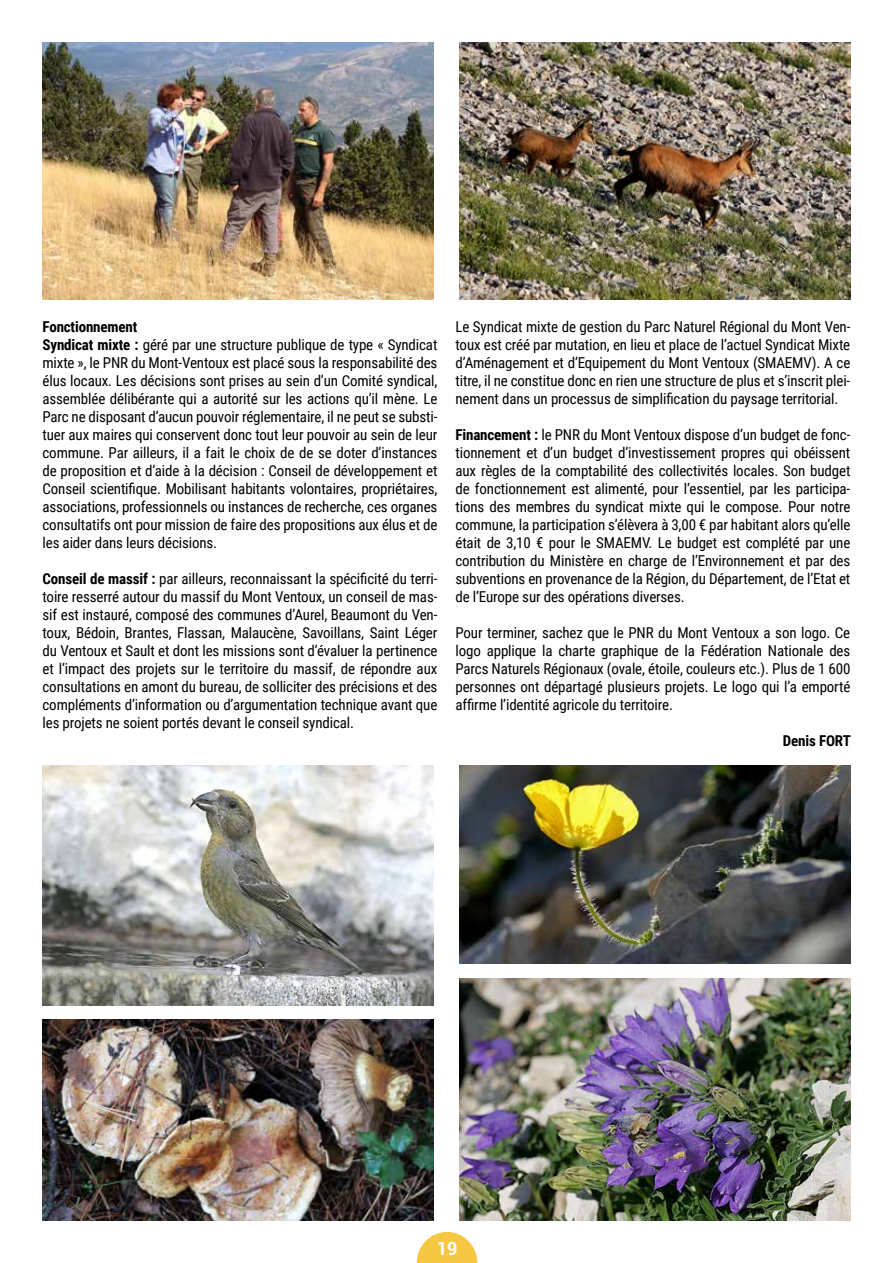
<style>
.page{position:relative;width:893px;height:1263px;background:#fff}
.page>*{position:absolute;margin:0;border:0;box-sizing:border-box;transform-origin:0 0}
.t1{font:700 18px "Roboto";color:#fff}
.t2{font:15px/18px "Roboto Condensed";letter-spacing:-.01em;color:#000;text-align:justify}
.t3{font:700 15px "Roboto Condensed";letter-spacing:-.01em;color:#000}
.s1{font-weight:700}
</style>
<div class="page">
<svg style="left:417px;top:1232px;width:60px;height:31px"></svg>
<img style="left:43px;top:1019px;width:391px;height:201px">
<img style="left:43px;top:765px;width:391px;height:240px">
<img style="left:43px;top:43px;width:391px;height:256px">
<img style="left:459px;top:765px;width:391px;height:199px">
<img style="left:459px;top:978px;width:391px;height:242px">
<img style="left:459px;top:43px;width:391px;height:256px">
<p class="t2" style="left:43px;top:317px;width:396px;text-align:left"><span class="s1">Fonctionnement<br>Syndicat mixte :</span> géré par une structure publique de type « Syndicat mixte », le PNR du Mont-Ventoux est placé sous la responsabilité des élus locaux. Les décisions sont prises au sein d’un Comité syndical, assemblée délibérante qui a autorité sur les actions qu’il mène. Le Parc ne disposant d’aucun pouvoir réglementaire, il ne peut se substi&shy;tuer aux maires qui conservent donc tout leur pouvoir au sein de leur commune. Par ailleurs, il a fait le choix de de se doter d’instances de proposition et d’aide à la décision : Conseil de développement et Conseil scientifique. Mobilisant habitants volontaires, propriétaires, associations, professionnels ou instances de recherche, ces organes consultatifs ont pour mission de faire des propositions aux élus et de les aider dans leurs décisions.</p>
<p class="t2" style="left:43px;top:569px;width:396px"><span class="s1">Conseil de massif :</span> par ailleurs, reconnaissant la spécificité du terri&shy;toire resserré autour du massif du Mont Ventoux, un conseil de mas&shy;sif est instauré, composé des communes d’Aurel, Beaumont du Ven&shy;toux, Bédoin, Brantes, Flassan, Malaucène, Savoillans, Saint Léger du Ventoux et Sault et dont les missions sont d’évaluer la pertinence et l’impact des projets sur le territoire du massif, de répondre aux consultations en amont du bureau, de solliciter des précisions et des compléments d’information ou d’argumentation technique avant que les projets ne soient portés devant le conseil syndical.</p>
<p class="t2" style="left:455px;top:317px;width:396px">Le Syndicat mixte de gestion du Parc Naturel Régional du Mont Ven&shy;toux est créé par mutation, en lieu et place de l’actuel Syndicat Mixte d’Aménagement et d’Equipement du Mont Ventoux (SMAEMV). A ce titre, il ne constitue donc en rien une structure de plus et s’inscrit plei&shy;nement dans un processus de simplification du paysage territorial.</p>
<p class="t2" style="left:455px;top:425px;width:396px"><span class="s1">Financement :</span> le PNR du Mont Ventoux dispose d’un budget de fonc&shy;tionnement et d’un budget d’investissement propres qui obéissent aux règles de la comptabilité des collectivités locales. Son budget de fonctionnement est alimenté, pour l’essentiel, par les participa&shy;tions des membres du syndicat mixte qui le compose. Pour notre commune, la participation s’élèvera à 3,00 € par habitant alors qu’elle était de 3,10 € pour le SMAEMV. Le budget est complété par une contribution du Ministère en charge de l’Environnement et par des subventions en provenance de la Région, du Département, de l’Etat et de l’Europe sur des opérations diverses.</p>
<p class="t2" style="left:455px;top:623px;width:396px">Pour terminer, sachez que le PNR du Mont Ventoux a son logo. Ce logo applique la charte graphique de la Fédération Nationale des Parcs Naturels Régionaux (ovale, étoile, couleurs etc.). Plus de 1 600 personnes ont départagé plusieurs projets. Le logo qui l’a emporté affirme l’identité agricole du territoire.</p>
<p class="t3" style="left:783px;top:730px;width:69px">Denis FORT</p>
<p class="t1" style="left:437px;top:1235px;width:22px">19</p>
</div>
